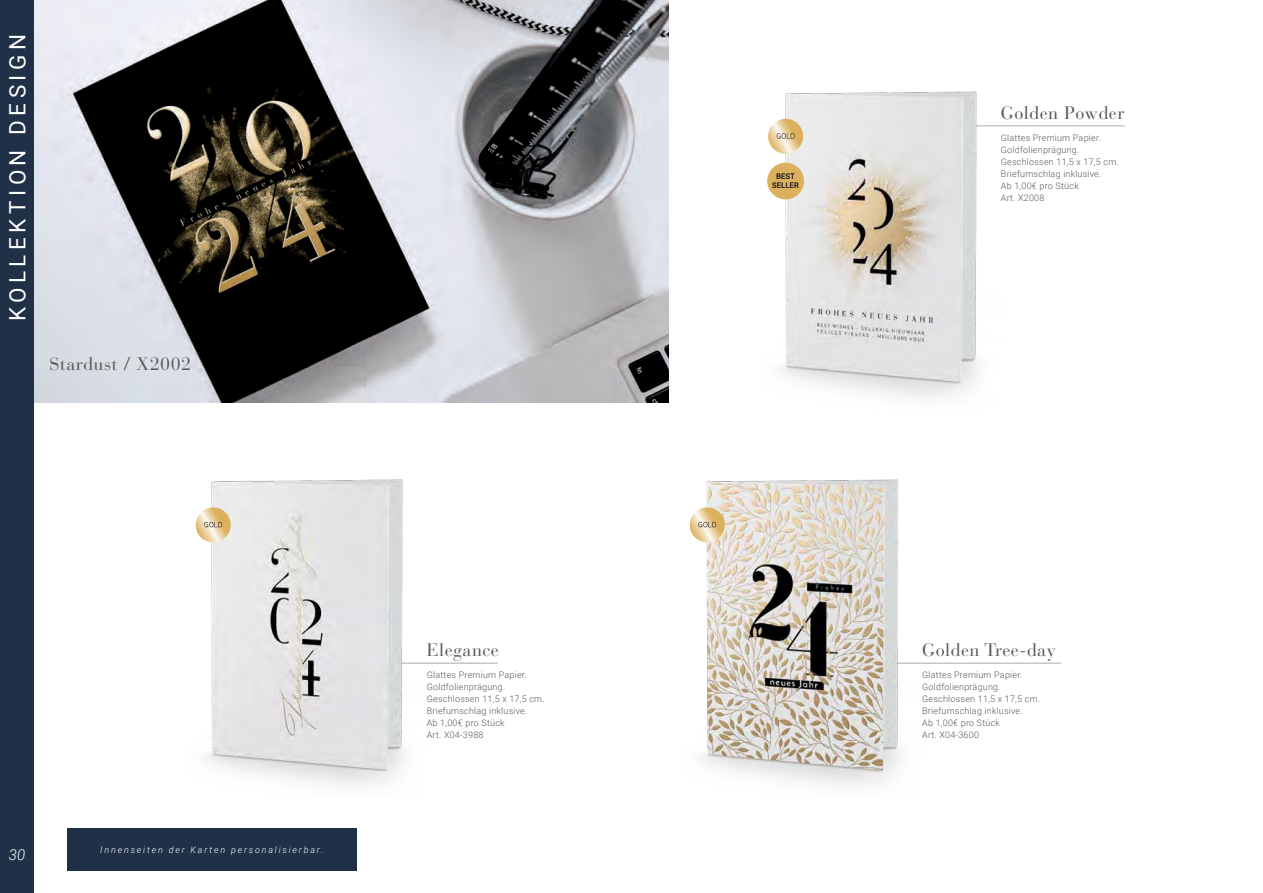
<style>
.page{position:relative;width:1263px;height:893px;background:#fff}
.page>*{position:absolute;margin:0;border:0;box-sizing:border-box;transform-origin:0 0}
.t1{font:22.5px "Roboto";letter-spacing:.2em;color:#fff}
.t2{font:18px "Bauer Bodoni Std 1";letter-spacing:.025em;color:#57585a}
.t3{font:italic 300 15px "Roboto";color:#fff}
.t4{font:300 9px "Roboto";letter-spacing:.025em;color:#57585a}
.t5{font:italic 300 9px "Roboto";letter-spacing:.2em;color:#fff}
.t6{font:7.5px/9px "Roboto";letter-spacing:.025em;color:#231f20;text-align:center}
</style>
<div class="page">
<img style="left:34px;top:0;width:635px;height:402px">
<div style="left:67px;top:828px;width:289px;height:43px;background:#1f3047"></div>
<img style="left:642px;top:21px;width:483px;height:382px">
<img style="left:206px;top:479px;width:292px;height:307px">
<img style="left:701px;top:479px;width:347px;height:307px">
<hr style="left:975px;top:126px;width:150px;height:1px;background:#aaaaac">
<svg style="left:765px;top:163px;width:42px;height:39px"></svg>
<svg style="left:689px;top:507px;width:38px;height:38px"></svg>
<svg style="left:195px;top:507px;width:38px;height:38px"></svg>
<svg style="left:766px;top:119px;width:40px;height:37px"></svg>
<div style="left:0;top:0;width:34px;height:893px;background:#1f3047"></div>
<hr style="left:401px;top:663px;width:97px;height:1px;background:#aaaaac">
<hr style="left:897px;top:663px;width:164px;height:1px;background:#aaaaac">
<h1 class="t1" style="left:2px;top:321px;width:289px;rotate:-90deg">KOLLEKTION DESIGN</h1>
<p class="t2" style="left:50px;top:353px;width:143px">Stardust / X2002</p>
<h3 class="t3" style="left:9px;top:844px;width:18px">30</h3>
<p class="t5" style="left:100px;top:844px;width:225px">Innenseiten der Karten personalisierbar.</p>
<p class="t2" style="left:427px;top:639px;width:74px">Elegance</p>
<p class="t4" style="left:427px;top:668px;width:101px">Glattes Premium Papier.</p>
<p class="t4" style="left:427px;top:680px;width:80px">Goldfolienprägung.</p>
<p class="t4" style="left:427px;top:692px;width:119px">Geschlossen 11,5 x 17,5 cm.</p>
<p class="t4" style="left:427px;top:704px;width:102px">Briefumschlag inklusive.</p>
<p class="t4" style="left:427px;top:716px;width:79px">Ab 1,00€ pro Stück</p>
<p class="t4" style="left:427px;top:728px;width:58px">Art. X04-3988</p>
<p class="t6" style="left:772px;top:171px;width:28px">BEST<br>SELLER</p>
<p class="t2" style="left:1001px;top:102px;width:125px">Golden Powder</p>
<p class="t4" style="left:1001px;top:131px;width:101px">Glattes Premium Papier.</p>
<p class="t4" style="left:1001px;top:143px;width:80px">Goldfolienprägung.</p>
<p class="t4" style="left:1001px;top:155px;width:119px">Geschlossen 11,5 x 17,5 cm.</p>
<p class="t4" style="left:1001px;top:167px;width:102px">Briefumschlag inklusive.</p>
<p class="t4" style="left:1001px;top:179px;width:79px">Ab 1,00€ pro Stück</p>
<p class="t4" style="left:1001px;top:191px;width:45px">Art. X2008</p>
<p class="t2" style="left:922px;top:639px;width:135px">Golden Tree-day</p>
<p class="t4" style="left:922px;top:668px;width:101px">Glattes Premium Papier.</p>
<p class="t4" style="left:922px;top:680px;width:80px">Goldfolienprägung.</p>
<p class="t4" style="left:922px;top:692px;width:119px">Geschlossen 11,5 x 17,5 cm.</p>
<p class="t4" style="left:922px;top:704px;width:102px">Briefumschlag inklusive.</p>
<p class="t4" style="left:922px;top:716px;width:79px">Ab 1,00€ pro Stück</p>
<p class="t4" style="left:922px;top:728px;width:58px">Art. X04-3600</p>
</div>
